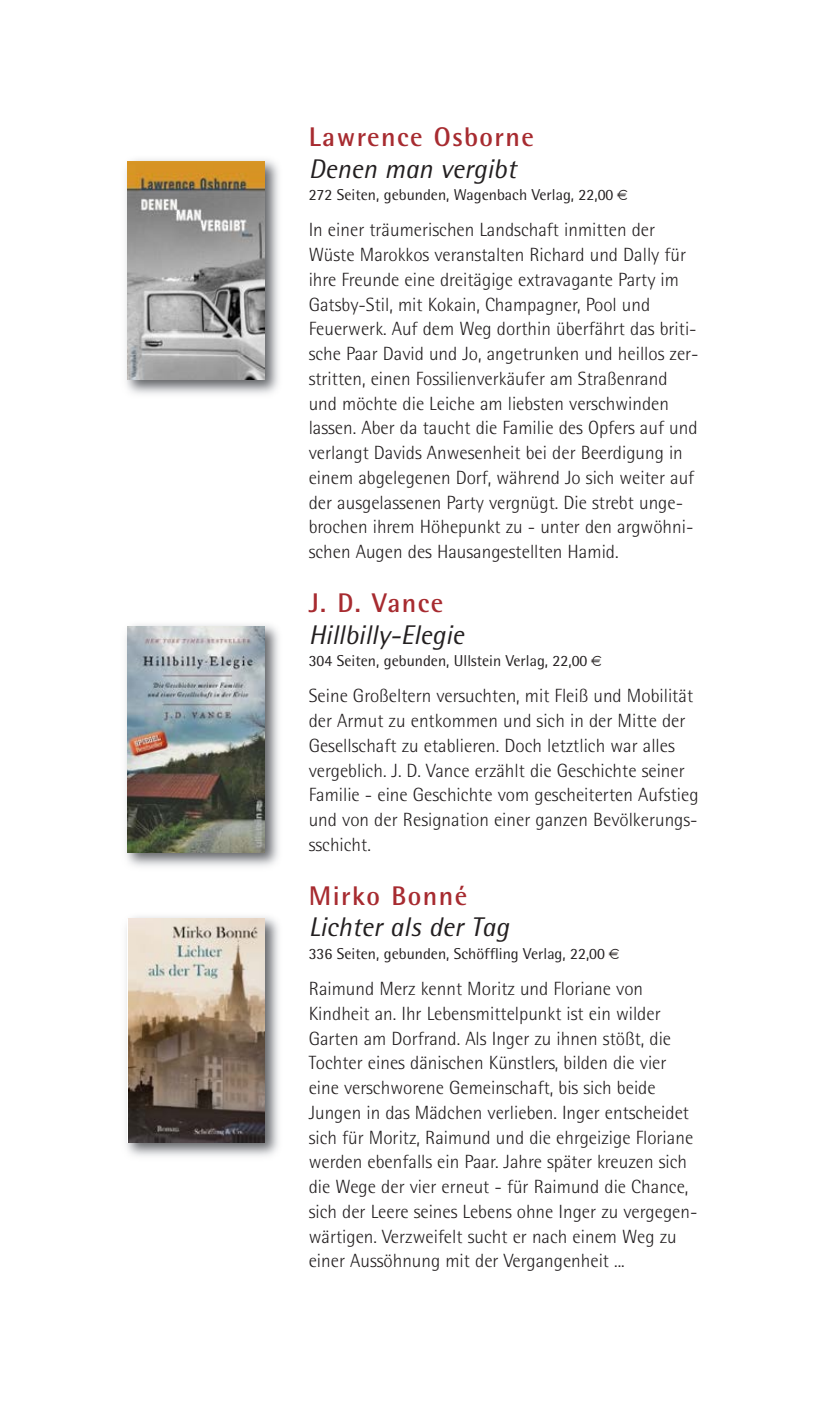
<style>
.page{position:relative;width:830px;height:1404px;background:#fff}
.page>*{position:absolute;margin:0;border:0;box-sizing:border-box;transform-origin:0 0}
.t1{font:italic 27px "Rotis Semi Sans";color:#231f20}
.t2{font:700 27px "Rotis Semi Sans";letter-spacing:.055em;color:#a72b30}
.t3{font:300 19.12px/24.8px "Rotis Semi Sans";color:#231f20}
.t4{font:15.75px "Rotis Semi Sans";color:#231f20}
</style>
<div class="page">
<img style="left:126px;top:159px;width:153px;height:235px">
<img style="left:128px;top:161px;width:137px;height:219px">
<img style="left:126px;top:624px;width:153px;height:243px">
<img style="left:128px;top:626px;width:137px;height:226px">
<img style="left:126px;top:916px;width:153px;height:240px">
<img style="left:128px;top:918px;width:137px;height:223px">
<h1 class="t2" style="left:308px;top:128px;width:227px">Lawrence Osborne</h1>
<h1 class="t1" style="left:308px;top:159px;width:209px">Denen man vergibt</h1>
<p class="t4" style="left:308px;top:189px;width:306px">272 Seiten, gebunden, Wagenbach Verlag, 22,00</p>
<p class="t3" style="left:308px;top:219px;width:391px">In einer träumerischen Landschaft inmitten der Wüste Marokkos veranstalten Richard und Dally für ihre Freunde eine dreitägige extravagante Party im Gatsby-Stil, mit Kokain, Champagner, Pool und Feuerwerk. Auf dem Weg dorthin überfährt das briti&shy;sche Paar David und Jo, angetrunken und heillos zer&shy;stritten, einen Fossilienverkäufer am Straßenrand und möchte die Leiche am liebsten verschwinden lassen. Aber da taucht die Familie des Opfers auf und verlangt Davids Anwesenheit bei der Beerdigung in einem abgelegenen Dorf, während Jo sich weiter auf der ausgelassenen Party vergnügt. Die strebt unge&shy;brochen ihrem Höhepunkt zu - unter den argwöhni&shy;schen Augen des Hausangestellten Hamid.</p>
<h1 class="t2" style="left:308px;top:593px;width:136px">J. D. Vance</h1>
<h1 class="t1" style="left:308px;top:625px;width:157px">Hillbilly-Elegie</h1>
<p class="t4" style="left:308px;top:655px;width:280px">304 Seiten, gebunden, Ullstein Verlag, 22,00</p>
<p class="t3" style="left:308px;top:685px;width:391px">Seine Großeltern versuchten, mit Fleiß und Mobilität der Armut zu entkommen und sich in der Mitte der Gesellschaft zu etablieren. Doch letztlich war alles vergeblich. J. D. Vance erzählt die Geschichte seiner Familie - eine Geschichte vom gescheiterten Aufstieg und von der Resignation einer ganzen Bevölkerungs&shy;sschicht.</p>
<h1 class="t2" style="left:308px;top:886px;width:160px">Mirko Bonné</h1>
<h1 class="t1" style="left:308px;top:917px;width:202px">Lichter als der Tag</h1>
<p class="t4" style="left:308px;top:948px;width:298px">336 Seiten, gebunden, Schöffling Verlag, 22,00</p>
<p class="t3" style="left:308px;top:977px;width:390px">Raimund Merz kennt Moritz und Floriane von Kindheit an. Ihr Lebensmittelpunkt ist ein wilder Garten am Dorfrand. Als Inger zu ihnen stößt, die Tochter eines dänischen Künstlers, bilden die vier eine verschworene Gemeinschaft, bis sich beide Jungen in das Mädchen verlieben. Inger entscheidet sich für Moritz, Raimund und die ehrgeizige Floriane werden ebenfalls ein Paar. Jahre später kreuzen sich die Wege der vier erneut - für Raimund die Chance, sich der Leere seines Lebens ohne Inger zu vergegen&shy;wärtigen. Verzweifelt sucht er nach einem Weg zu einer Aussöhnung mit der Vergangenheit ...</p>
</div>
